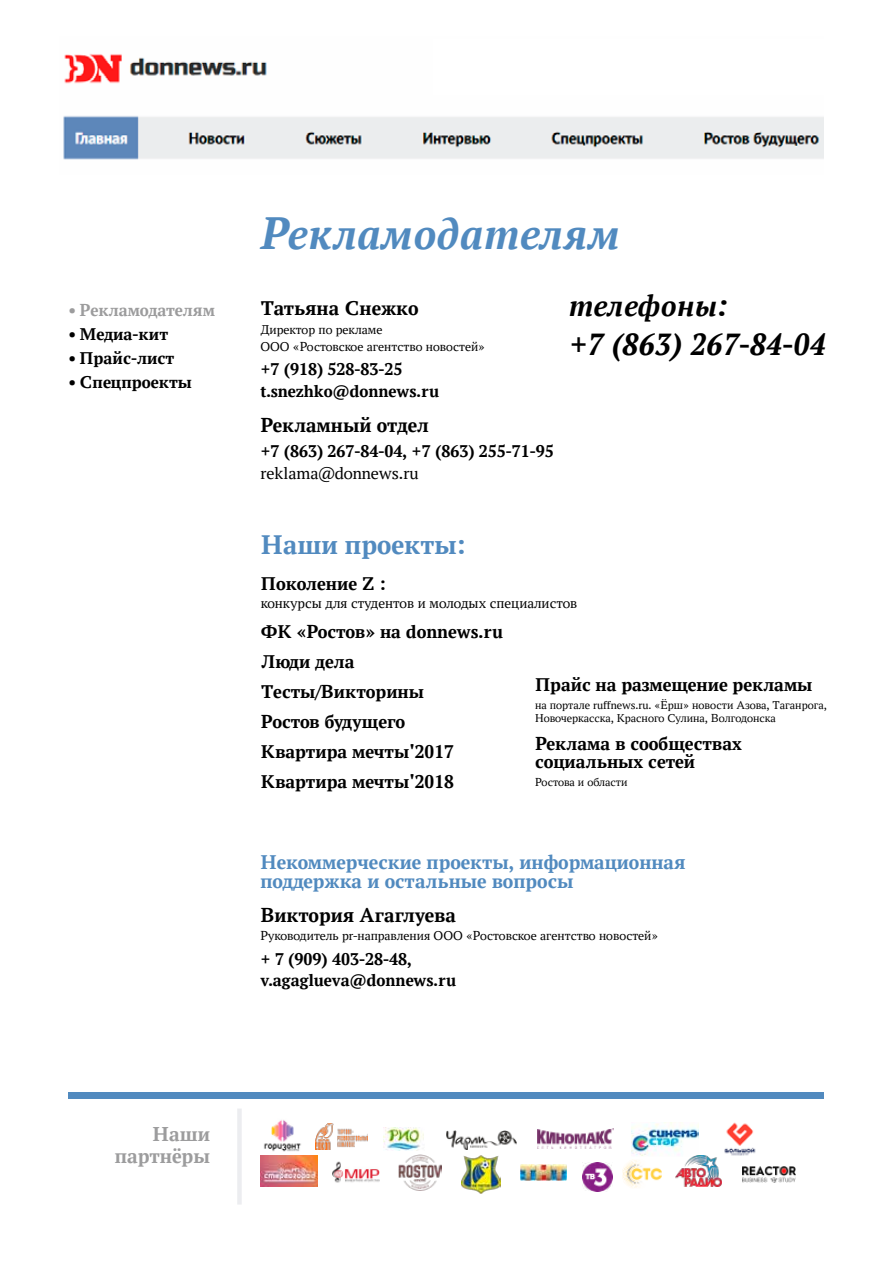
<style>
.page{position:relative;width:893px;height:1263px;background:#fff}
.page>*{position:absolute;margin:0;border:0;box-sizing:border-box;transform-origin:0 0}
.t1{font:italic 700 47.25px "PT Astra Serif";color:#518abf}
.t2{font:italic 700 32.55px/39px "PT Astra Serif";color:#000}
.t3{font:700 28.5px "PT Astra Serif";color:#518abf}
.t4{font:700 21.3px/22.4px "PT Astra Serif";color:#9c9c9d;text-align:right}
.t5{font:700 21px/19.5px "PT Astra Serif";color:#518abf}
.t6{font:700 21px "PT Astra Serif";color:#000}
.t7{font:700 19.5px/30px "PT Astra Serif";color:#000}
.t8{font:700 18px/21.6px "PT Astra Serif";color:#000}
.t9{font:18px "PT Astra Serif";color:#000}
.t10{font:700 18px "PT Astra Serif";color:#9c9c9d}
.t11{font:15px "PT Astra Serif";color:#000}
.t12{font:13.5px/16.2px "PT Astra Serif";color:#000}
.t13{font:12px/12.1px "PT Astra Serif";color:#000}
</style>
<div class="page">
<div style="left:69px;top:1093px;width:755px;height:6px;background:#518abf"></div>
<img style="left:260px;top:1120px;width:50px;height:36px">
<img style="left:316px;top:1123px;width:52px;height:27px">
<img style="left:447px;top:1130px;width:70px;height:19px">
<img style="left:537px;top:1129px;width:76px;height:19px">
<img style="left:631px;top:1123px;width:67px;height:33px">
<img style="left:461px;top:1155px;width:39px;height:39px">
<img style="left:260px;top:1156px;width:57px;height:30px">
<img style="left:398px;top:1155px;width:43px;height:36px">
<img style="left:332px;top:1161px;width:48px;height:22px">
<img style="left:383px;top:1127px;width:41px;height:23px">
<img style="left:520px;top:1165px;width:47px;height:16px">
<img style="left:583px;top:1162px;width:29px;height:29px">
<img style="left:623px;top:1160px;width:39px;height:28px">
<img style="left:675px;top:1156px;width:47px;height:31px">
<img style="left:724px;top:1122px;width:32px;height:34px">
<div style="left:237px;top:1108px;width:5px;height:96px;background:#ecedf0"></div>
<img style="left:742px;top:1166px;width:53px;height:17px">
<img style="left:63px;top:54px;width:761px;height:106px">
<p class="t10" style="left:69px;top:299px;width:147px">• Рекламодателям</p>
<p class="t8" style="left:69px;top:323px;width:101px">• Медиа-кит</p>
<p class="t8" style="left:69px;top:347px;width:107px">• Прайс-лист</p>
<p class="t8" style="left:69px;top:371px;width:124px">• Спецпроекты</p>
<h1 class="t1" style="left:260px;top:204px;width:362px">Рекламодателям</h1>
<p class="t6" style="left:260px;top:295px;width:160px">Татьяна Снежко</p>
<p class="t12" style="left:260px;top:322px;width:226px">Директор по рекламе<br>ООО «Ростовское агентство новостей»</p>
<p class="t8" style="left:260px;top:358px;width:180px">+7 (918) 528-83-25 t.snezhko@donnews.ru</p>
<p class="t6" style="left:260px;top:412px;width:170px">Рекламный отдел</p>
<p class="t8" style="left:260px;top:440px;width:295px">+7 (863) 267-84-04, +7 (863) 255-71-95</p>
<p class="t9" style="left:260px;top:462px;width:160px">reklama@donnews.ru</p>
<h2 class="t2" style="left:569px;top:285px;width:259px">телефоны:<br>+7 (863) 267-84-04</h2>
<h3 class="t3" style="left:261px;top:527px;width:207px">Наши проекты:</h3>
<p class="t7" style="left:261px;top:568px;width:127px">Поколение Z :</p>
<p class="t11" style="left:261px;top:593px;width:318px">конкурсы для студентов и молодых специалистов</p>
<p class="t7" style="left:261px;top:616px;width:243px">ФК «Ростов» на donnews.ru<br>Люди дела<br>Тесты/Викторины<br>Ростов будущего<br>Квартира мечты'2017<br>Квартира мечты'2018</p>
<p class="t7" style="left:535px;top:669px;width:279px">Прайс на размещение рекламы</p>
<p class="t13" style="left:535px;top:699px;width:293px">на портале ruffnews.ru. «Ёрш» новости Азова, Таганрога,<br>Новочеркасска, Красного Сулина, Волгодонска</p>
<p class="t7" style="left:535px;top:734px;width:208px;line-height:18px">Реклама в сообществах социальных сетей</p>
<p class="t13" style="left:535px;top:776px;width:94px">Ростова и области</p>
<p class="t5" style="left:260px;top:851px;width:427px">Некоммерческие проекты, информационная поддержка и остальные вопросы</p>
<p class="t6" style="left:260px;top:902px;width:197px">Виктория Агаглуева</p>
<p class="t12" style="left:260px;top:927px;width:399px">Руководитель pr-направления ООО «Ростовское агентство новостей»</p>
<p class="t8" style="left:260px;top:947px;width:197px">+ 7 (909) 403-28-48, v.agaglueva@donnews.ru</p>
<p class="t4" style="left:115px;top:1122px;width:97px">Наши партнёры</p>
</div>
